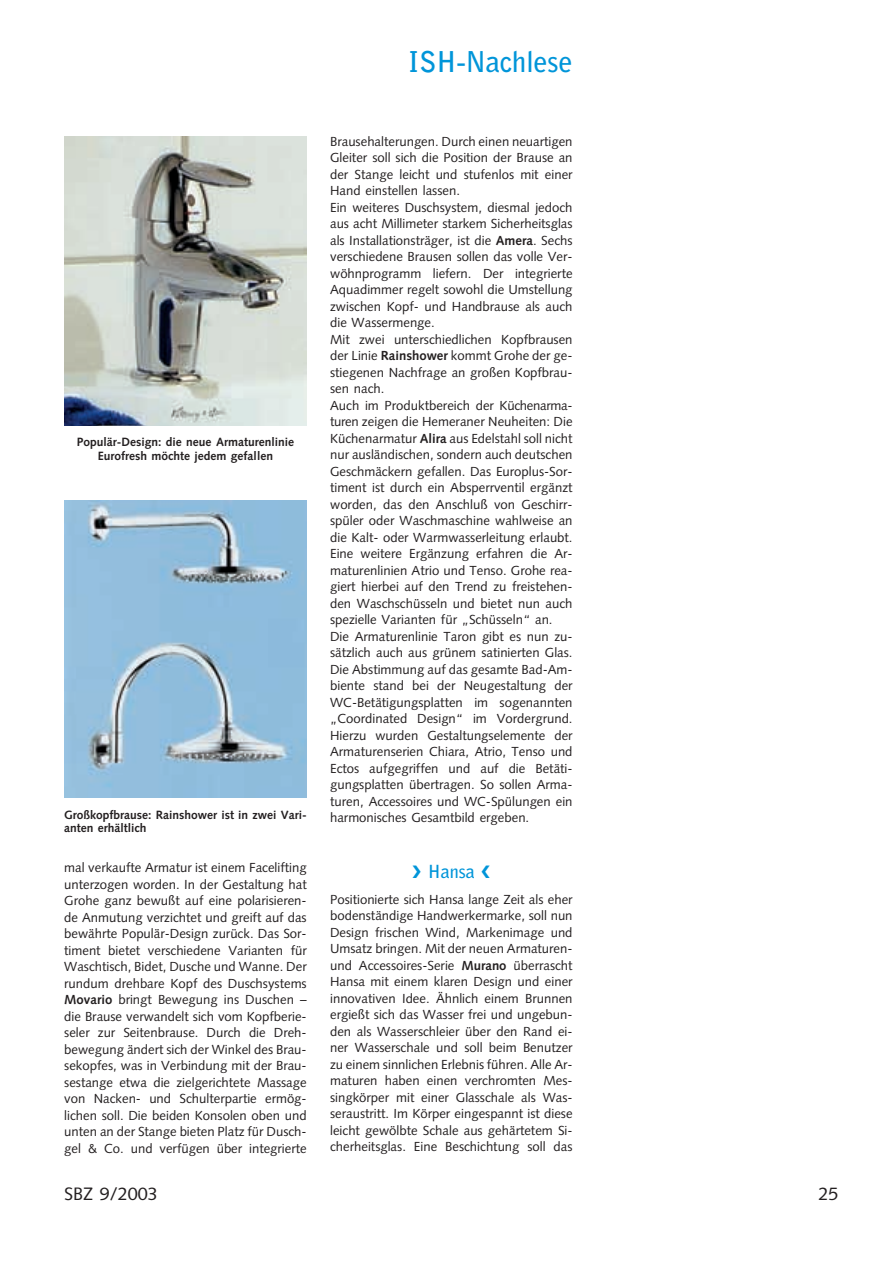
<style>
.page{position:relative;width:893px;height:1263px;background:#fff}
.page>*{position:absolute;margin:0;border:0;box-sizing:border-box;transform-origin:0 0}
.t1{font:700 28.5px "Bell Gothic";letter-spacing:-.01em;color:#0095d9}
.t2{font:18px "Syntax";color:#231f20}
.t3{font:700 18px "Bell Gothic";color:#0095d9}
.t4{font:13.2px/16.5px "Syntax";color:#231f20;text-align:justify}
.t5{font:700 12px/13.5px "Syntax";color:#231f20;text-align:center}
.s1{font-weight:700}
</style>
<div class="page">
<img style="left:64px;top:136px;width:243px;height:289px">
<img style="left:64px;top:501px;width:243px;height:297px">
<h1 class="t1" style="left:408px;top:51px;width:166px">ISH-Nachlese</h1>
<p class="t5" style="left:77px;top:436px;width:219px">Populär-Design: die neue Armaturenlinie<br>Eurofresh möchte jedem gefallen</p>
<p class="t5" style="left:64px;top:809px;width:244px;text-align:left">Großkopfbrause: Rainshower ist in zwei Vari&shy;anten erhältlich</p>
<p class="t4" style="left:64px;top:861px;width:244px">mal verkaufte Armatur ist einem Facelifting unterzogen worden. In der Gestaltung hat Grohe ganz bewußt auf eine polarisieren&shy;de Anmutung verzichtet und greift auf das bewährte Populär-Design zurück. Das Sor&shy;timent bietet verschiedene Varianten für Waschtisch, Bidet, Dusche und Wanne. Der rundum drehbare Kopf des Duschsystems <span class="s1">Movario</span> bringt Bewegung ins Duschen – die Brause verwandelt sich vom Kopfberie&shy;seler zur Seitenbrause. Durch die Dreh&shy;bewegung ändert sich der Winkel des Brau&shy;sekopfes, was in Verbindung mit der Brau&shy;sestange etwa die zielgerichtete Massage von Nacken- und Schulterpartie ermög&shy;lichen soll. Die beiden Konsolen oben und unten an der Stange bieten Platz für Dusch&shy;gel &amp; Co. und verfügen über integrierte</p>
<p class="t4" style="left:330px;top:134px;width:244px;text-align:left">Brausehalterungen. Durch einen neuartigen Gleiter soll sich die Position der Brause an der Stange leicht und stufenlos mit einer Hand einstellen lassen.<br>Ein weiteres Duschsystem, diesmal jedoch aus acht Millimeter starkem Sicherheitsglas als Installationsträger, ist die <span class="s1">Amera</span>. Sechs verschiedene Brausen sollen das volle Ver&shy;wöhnprogramm liefern. Der integrierte Aquadimmer regelt sowohl die Umstellung zwischen Kopf- und Handbrause als auch die Wassermenge.<br>Mit zwei unterschiedlichen Kopfbrausen der Linie <span class="s1">Rainshower</span> kommt Grohe der ge&shy;stiegenen Nachfrage an großen Kopfbrau&shy;sen nach.<br>Auch im Produktbereich der Küchenarma&shy;turen zeigen die Hemeraner Neuheiten: Die Küchenarmatur <span class="s1">Alira</span> aus Edelstahl soll nicht nur ausländischen, sondern auch deutschen Geschmäckern gefallen. Das Europlus-Sor&shy;timent ist durch ein Absperrventil ergänzt worden, das den Anschluß von Geschirr&shy;spüler oder Waschmaschine wahlweise an die Kalt- oder Warmwasserleitung erlaubt.<br>Eine weitere Ergänzung erfahren die Ar&shy;maturenlinien Atrio und Tenso. Grohe rea&shy;giert hierbei auf den Trend zu freistehen&shy;den Waschschüsseln und bietet nun auch spezielle Varianten für „Schüsseln“ an.<br>Die Armaturenlinie Taron gibt es nun zu&shy;sätzlich auch aus grünem satinierten Glas.<br>Die Abstimmung auf das gesamte Bad-Am&shy;biente stand bei der Neugestaltung der WC-Betätigungsplatten im sogenannten „Coordinated Design“ im Vordergrund.<br>Hierzu wurden Gestaltungselemente der Armaturenserien Chiara, Atrio, Tenso und Ectos aufgegriffen und auf die Betäti&shy;gungsplatten übertragen. So sollen Arma&shy;turen, Accessoires und WC-Spülungen ein harmonisches Gesamtbild ergeben.</p>
<h2 class="t3" style="left:428px;top:864px;width:48px">Hansa</h2>
<p class="t4" style="left:330px;top:892px;width:244px">Positionierte sich Hansa lange Zeit als eher bodenständige Handwerkermarke, soll nun Design frischen Wind, Markenimage und Umsatz bringen. Mit der neuen Armaturen&shy;und Accessoires-Serie <span class="s1">Murano</span> überrascht Hansa mit einem klaren Design und einer innovativen Idee. Ähnlich einem Brunnen ergießt sich das Wasser frei und ungebun&shy;den als Wasserschleier über den Rand ei&shy;ner Wasserschale und soll beim Benutzer zu einem sinnlichen Erlebnis führen. Alle Ar&shy;maturen haben einen verchromten Mes&shy;singkörper mit einer Glasschale als Was&shy;seraustritt. Im Körper eingespannt ist diese leicht gewölbte Schale aus gehärtetem Si&shy;cherheitsglas. Eine Beschichtung soll das</p>
<h2 class="t2" style="left:64px;top:1186px;width:95px">SBZ 9/2003</h2>
<h2 class="t2" style="left:818px;top:1186px;width:22px">25</h2>
</div>
